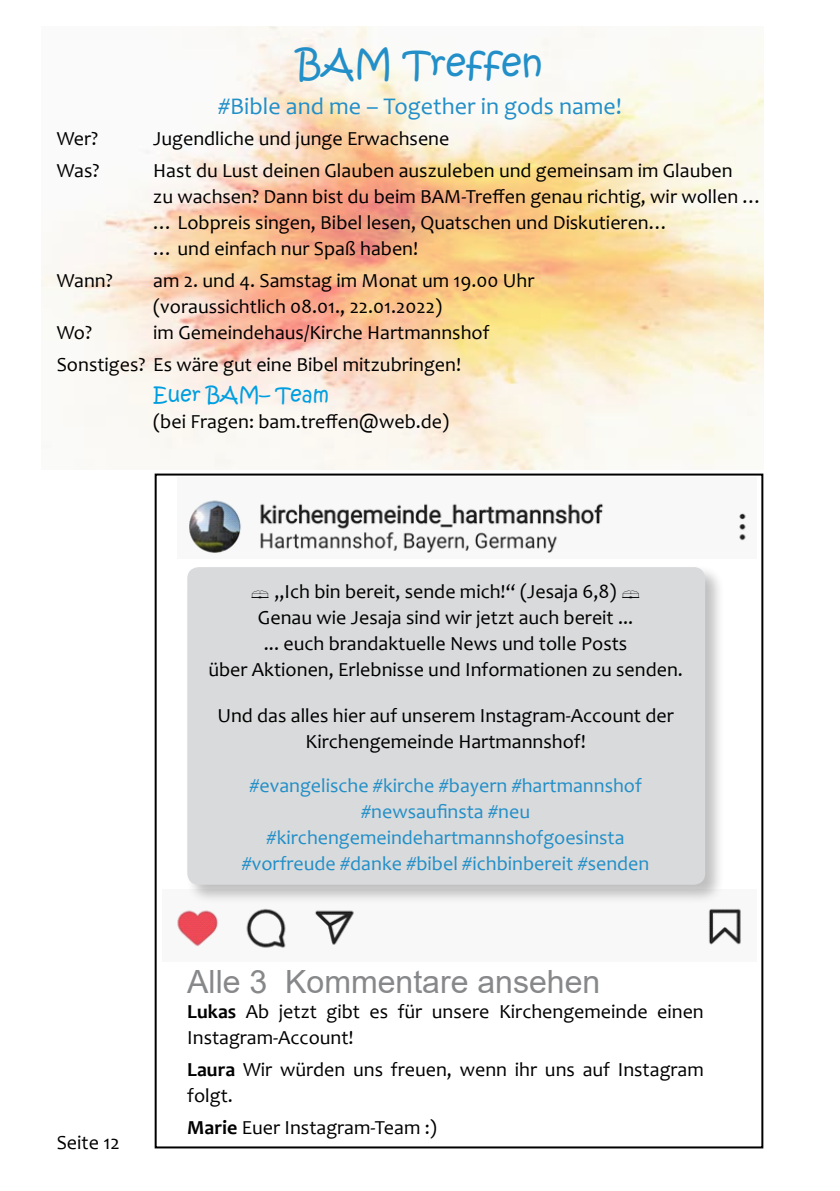
<style>
.page{position:relative;width:840px;height:1191px;background:#fff}
.page>*{position:absolute;margin:0;border:0;box-sizing:border-box;transform-origin:0 0}
.t1{font:36px "Kristen ITC";color:#228fc8}
.t2{font:32px "Arial";color:#87888a}
.t3{font:24px "Candara";color:#228fc8}
.t4{font:20px/26px "Candara";color:#000}
.t5{font:20px/26px "Candara";color:#228fc8;text-align:center}
.t6{font:20px "Kristen ITC";color:#009ee0}
.s1{font-weight:700}
</style>
<div class="page">
<img style="left:189px;top:500px;width:557px;height:53px">
<img style="left:175px;top:908px;width:567px;height:40px">
<div style="left:185px;top:565px;width:539px;height:339px;background:#000;opacity:.25"></div>
<div style="left:187px;top:567px;width:517px;height:317px;background:#d9dadb;border-radius:11px"></div>
<h1 class="t1" style="left:297px;top:40px;width:247px">BAM Treffen</h1>
<p class="t3" style="left:218px;top:91px;width:405px">#Bible and me – Together in gods name!</p>
<p class="t4" style="left:57px;top:126px;width:43px">Wer?</p>
<p class="t4" style="left:153px;top:126px;width:297px">Jugendliche und junge Erwachsene</p>
<p class="t4" style="left:57px;top:157px;width:44px">Was?</p>
<p class="t4" style="left:153px;top:157px;width:610px">Hast du Lust deinen Glauben auszuleben und gemeinsam im Glauben<br>zu wachsen? Dann bist du beim BAM-Treffen genau richtig, wir wollen … … Lobpreis singen, Bibel lesen, Quatschen und Diskutieren…<br>… und einfach nur Spaß haben!</p>
<p class="t4" style="left:57px;top:267px;width:57px">Wann?</p>
<p class="t4" style="left:153px;top:267px;width:382px">am 2. und 4. Samstag im Monat um 19.00 Uhr (voraussichtlich 08.01., 22.01.2022)</p>
<p class="t4" style="left:57px;top:319px;width:37px">Wo?</p>
<p class="t4" style="left:57px;top:316px;width:434px;line-height:31.6px;text-indent:96px">im Gemeindehaus/Kirche Hartmannshof<br>Sonstiges? Es wäre gut eine Bibel mitzubringen!</p>
<p class="t6" style="left:153px;top:382px;width:177px">Euer BAM– Team</p>
<p class="t4" style="left:153px;top:408px;width:297px">(bei Fragen: bam.treffen@web.de)</p>
<p class="t4" style="left:208px;top:578px;width:475px;text-align:center">▪ „Ich bin bereit, sende mich!“ (Jesaja 6,8) ▪<br>Genau wie Jesaja sind wir jetzt auch bereit ...<br>... euch brandaktuelle News und tolle Posts<br>über Aktionen, Erlebnisse und Informationen zu senden.</p>
<p class="t4" style="left:217px;top:702px;width:457px;text-align:center">Und das alles hier auf unserem Instagram-Account der<br>Kirchengemeinde Hartmannshof!</p>
<p class="t5" style="left:241px;top:772px;width:409px">#evangelische #kirche #bayern #hartmannshof #newsaufinsta #neu #kirchengemeindehartmannshofgoesinsta #vorfreude #danke #bibel #ichbinbereit #senden</p>
<p class="t4" style="left:57px;top:1129px;width:64px">Seite 12</p>
<h2 class="t2" style="left:187px;top:959px;width:414px">Alle 3 Kommentare ansehen</h2>
<p class="t4" style="left:187px;top:998px;width:517px"><span class="s1">Lukas</span> Ab jetzt gibt es für unsere Kirchengemeinde einen<br>Instagram-Account!</p>
<p class="t4" style="left:187px;top:1056px;width:517px"><span class="s1">Laura</span> Wir würden uns freuen, wenn ihr uns auf Instagram folgt.</p>
<p class="t4" style="left:187px;top:1114px;width:251px"><span class="s1">Marie</span> Euer Instagram-Team :)</p>
</div>
